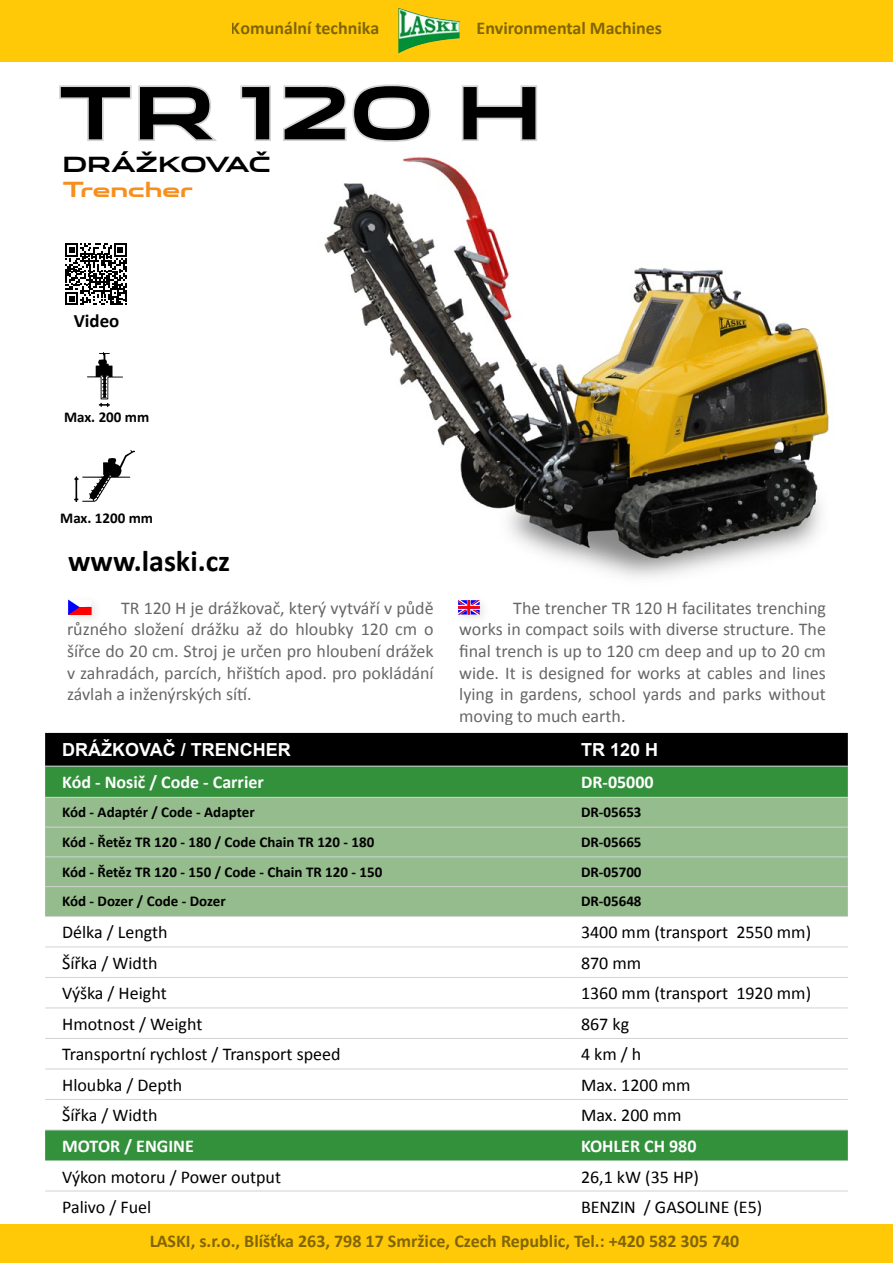
<style>
.page{position:relative;width:893px;height:1263px;background:#fff}
.page>*{position:absolute;margin:0;border:0;box-sizing:border-box;transform-origin:0 0}
.t1{font:700 72px "Jaguar";color:#000}
.t2{font:700 30px "Calibri";color:#000}
.t3{font:700 21px "Jaguar";letter-spacing:-.015em;color:#000}
.t4{font:700 21px "Jaguar";color:#f78f1e}
.t5{font:700 18.9px "Calibri";color:#000}
.t6{font:18px/21.6px "Calibri";color:#000;text-align:justify}
.t7{font:700 18px "Calibri";color:#000}
.t8{font:700 18px "Calibri";color:#fff}
.t9{font:700 18px "Arial";color:#fff}
.t10{font:700 15px "Calibri";color:#000}
</style>
<div class="page">
<div style="left:0;top:0;width:893px;height:62px;background:#ffc907"></div>
<img style="left:398px;top:8px;width:62px;height:45px">
<svg style="left:45px;top:733px;width:803px;height:64px;background:#19461e"></svg>
<div style="left:45px;top:798px;width:803px;height:118px;background:#95bc8c"></div>
<div style="left:45px;top:1131px;width:803px;height:29px;background:#33913c"></div>
<hr style="left:45px;top:766px;width:519px;height:1px;background:#d1d3d4">
<hr style="left:564px;top:766px;width:284px;height:1px;background:#d1d3d4">
<hr style="left:45px;top:797px;width:519px;height:1px;background:#d1d3d4">
<hr style="left:564px;top:797px;width:284px;height:1px;background:#d1d3d4">
<hr style="left:45px;top:827px;width:519px;height:1px;background:#d1d3d4">
<hr style="left:564px;top:827px;width:284px;height:1px;background:#d1d3d4">
<hr style="left:45px;top:857px;width:519px;height:1px;background:#d1d3d4">
<hr style="left:564px;top:857px;width:284px;height:1px;background:#d1d3d4">
<hr style="left:45px;top:886px;width:519px;height:1px;background:#d1d3d4">
<hr style="left:564px;top:886px;width:284px;height:1px;background:#d1d3d4">
<hr style="left:45px;top:916px;width:519px;height:1px;background:#d1d3d4">
<hr style="left:564px;top:916px;width:284px;height:1px;background:#d1d3d4">
<hr style="left:45px;top:947px;width:519px;height:1px;background:#d1d3d4">
<hr style="left:564px;top:947px;width:284px;height:1px;background:#d1d3d4">
<hr style="left:45px;top:977px;width:519px;height:1px;background:#d1d3d4">
<hr style="left:564px;top:977px;width:284px;height:1px;background:#d1d3d4">
<hr style="left:45px;top:1008px;width:519px;height:1px;background:#d1d3d4">
<hr style="left:564px;top:1008px;width:284px;height:1px;background:#d1d3d4">
<hr style="left:45px;top:1038px;width:519px;height:1px;background:#d1d3d4">
<hr style="left:564px;top:1038px;width:284px;height:1px;background:#d1d3d4">
<hr style="left:45px;top:1069px;width:519px;height:1px;background:#d1d3d4">
<hr style="left:564px;top:1069px;width:284px;height:1px;background:#d1d3d4">
<hr style="left:45px;top:1099px;width:519px;height:1px;background:#d1d3d4">
<hr style="left:564px;top:1099px;width:284px;height:1px;background:#d1d3d4">
<hr style="left:45px;top:1130px;width:519px;height:1px;background:#d1d3d4">
<hr style="left:564px;top:1130px;width:284px;height:1px;background:#d1d3d4">
<hr style="left:45px;top:1191px;width:519px;height:1px;background:#d1d3d4">
<hr style="left:564px;top:1191px;width:284px;height:1px;background:#d1d3d4">
<img style="left:324px;top:157px;width:505px;height:421px">
<svg style="left:59px;top:85px;width:158px;height:56px"></svg>
<svg style="left:240px;top:85px;width:31px;height:56px"></svg>
<svg style="left:283px;top:84px;width:148px;height:58px"></svg>
<svg style="left:462px;top:85px;width:75px;height:56px"></svg>
<div style="left:62px;top:594px;width:41px;height:33px;background:#000;opacity:.1"></div>
<svg style="left:68px;top:599px;width:23px;height:16px"></svg>
<div style="left:452px;top:594px;width:39px;height:32px;background:#000;opacity:.1"></div>
<svg style="left:458px;top:600px;width:22px;height:14px"></svg>
<svg style="left:65px;top:243px;width:62px;height:62px"></svg>
<svg style="left:87px;top:352px;width:36px;height:55px"></svg>
<svg style="left:74px;top:450px;width:61px;height:51px"></svg>
<div style="left:0;top:1225px;width:893px;height:38px;background:#ffc907"></div>
<p class="t7" style="left:231px;top:17px;width:150px">Komunální technika</p>
<p class="t7" style="left:477px;top:17px;width:187px">Environmental Machines</p>
<p class="t1" style="left:58px;top:52px;width:486px">TR 120 H</p>
<p class="t3" style="left:63px;top:146px;width:210px">DRÁŽKOVAČ</p>
<p class="t4" style="left:63px;top:171px;width:132px">Trencher</p>
<p class="t5" style="left:74px;top:308px;width:47px">Video</p>
<p class="t10" style="left:64px;top:408px;width:87px">Max. 200 mm</p>
<p class="t10" style="left:60px;top:509px;width:94px">Max. 1200 mm</p>
<p class="t2" style="left:68px;top:542px;width:164px">www.laski.cz</p>
<p class="t6" style="left:67px;top:597px;width:368px;text-indent:54px">TR 120 H je drážkovač, který vytváří v půdě různého složení drážku až do hloubky 120 cm o šířce do 20 cm. Stroj je určen pro hloubení drážek v zahradách, parcích, hřištích apod. pro pokládání závlah a inženýrských sítí.</p>
<p class="t6" style="left:459px;top:597px;width:368px;text-indent:54px">The trencher TR 120 H facilitates trenching works in compact soils with diverse structure. The final trench is up to 120 cm deep and up to 20 cm wide. It is designed for works at cables and lines lying in gardens, school yards and parks without moving to much earth.</p>
<p class="t9" style="left:62px;top:738px;width:230px">DRÁŽKOVAČ / TRENCHER</p>
<p class="t9" style="left:581px;top:738px;width:79px">TR 120 H</p>
<p class="t8" style="left:62px;top:771px;width:203px">Kód - Nosič / Code - Carrier</p>
<p class="t8" style="left:581px;top:771px;width:74px">DR-05000</p>
<p class="t10" style="left:62px;top:802px;width:194px">Kód - Adaptér / Code - Adapter</p>
<p class="t10" style="left:581px;top:802px;width:62px">DR-05653</p>
<p class="t10" style="left:62px;top:832px;width:314px">Kód - Řetěz TR 120 - 180 / Code Chain TR 120 - 180</p>
<p class="t10" style="left:581px;top:832px;width:62px">DR-05665</p>
<p class="t10" style="left:62px;top:862px;width:322px">Kód - Řetěz TR 120 - 150 / Code - Chain TR 120 - 150</p>
<p class="t10" style="left:581px;top:862px;width:62px">DR-05700</p>
<p class="t10" style="left:62px;top:892px;width:165px">Kód - Dozer / Code - Dozer</p>
<p class="t10" style="left:581px;top:892px;width:62px">DR-05648</p>
<p class="t6" style="left:62px;top:922px;width:107px">Délka / Length</p>
<p class="t6" style="left:581px;top:922px;width:232px">3400 mm (transport 2550 mm)</p>
<p class="t6" style="left:62px;top:952px;width:97px">Šířka / Width</p>
<p class="t6" style="left:581px;top:952px;width:62px">870 mm</p>
<p class="t6" style="left:62px;top:983px;width:106px">Výška / Height</p>
<p class="t6" style="left:581px;top:983px;width:232px">1360 mm (transport 1920 mm)</p>
<p class="t6" style="left:62px;top:1013px;width:142px">Hmotnost / Weight</p>
<p class="t6" style="left:581px;top:1013px;width:50px">867 kg</p>
<p class="t6" style="left:62px;top:1044px;width:280px">Transportní rychlost / Transport speed</p>
<p class="t6" style="left:581px;top:1044px;width:62px">4 km / h</p>
<p class="t6" style="left:62px;top:1074px;width:122px">Hloubka / Depth</p>
<p class="t6" style="left:581px;top:1074px;width:111px">Max. 1200 mm</p>
<p class="t6" style="left:62px;top:1105px;width:97px">Šířka / Width</p>
<p class="t6" style="left:581px;top:1105px;width:102px">Max. 200 mm</p>
<p class="t8" style="left:62px;top:1134px;width:133px">MOTOR / ENGINE</p>
<p class="t8" style="left:581px;top:1134px;width:117px">KOHLER CH 980</p>
<p class="t6" style="left:62px;top:1166px;width:220px">Výkon motoru / Power output</p>
<p class="t6" style="left:581px;top:1166px;width:119px">26,1 kW (35 HP)</p>
<p class="t6" style="left:62px;top:1196px;width:91px">Palivo / Fuel</p>
<p class="t6" style="left:581px;top:1196px;width:183px">BENZIN / GASOLINE (E5)</p>
<p class="t7" style="left:149px;top:1229px;width:592px">LASKI, s.r.o., Blíšťka 263, 798 17 Smržice, Czech Republic, Tel.: +420 582 305 740</p>
</div>
